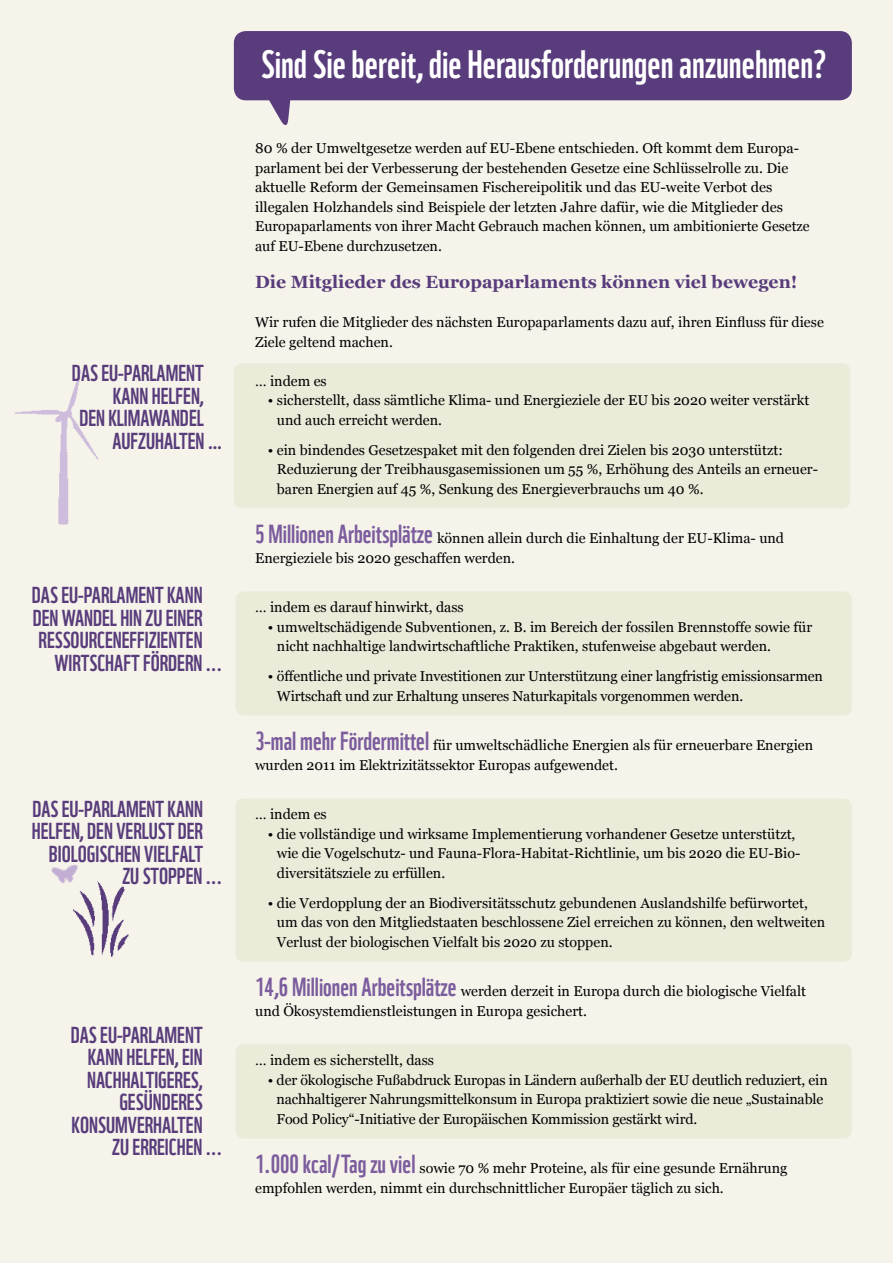
<style>
.page{position:relative;width:893px;height:1263px;background:#f5f3ea}
.page>*{position:absolute;margin:0;border:0;box-sizing:border-box;transform-origin:0 0}
.t1{font:38.55px "WWF";color:#fff}
.t2{font:22.5px "WWF";color:#583c7b}
.t3{font:700 17.7px "Georgia";color:#583c7b}
.t4{font:14.25px/19.5px "Georgia";color:#000}
.s1{font-family:"WWF";font-size:25.5px;color:#7b5c9d}
</style>
<div class="page">
<div style="left:234px;top:31px;width:618px;height:69px;background:#583c7b;border-radius:12px"></div>
<svg style="left:267px;top:100px;width:24px;height:25px"></svg>
<div style="left:234px;top:363px;width:616px;height:145px;background:#ecead9;border-radius:9px"></div>
<div style="left:235px;top:591px;width:617px;height:124px;background:#ecead9;border-radius:9px"></div>
<div style="left:235px;top:798px;width:617px;height:164px;background:#ecead9;border-radius:9px"></div>
<div style="left:235px;top:1044px;width:617px;height:94px;background:#ecead9;border-radius:9px"></div>
<img style="left:15px;top:369px;width:84px;height:156px">
<img style="left:51px;top:865px;width:27px;height:15px">
<img style="left:59px;top:876px;width:70px;height:81px">
<h2 class="t2" style="left:72px;top:356px;width:133px">DAS EU-PARLAMENT</h2>
<h2 class="t2" style="left:113px;top:378px;width:92px">KANN HELFEN,</h2>
<h2 class="t2" style="left:79px;top:401px;width:126px">DEN KLIMAWANDEL</h2>
<h2 class="t2" style="left:112px;top:423px;width:112px">AUFZUHALTEN …</h2>
<h2 class="t2" style="left:32px;top:578px;width:172px">DAS EU-PARLAMENT KANN</h2>
<h2 class="t2" style="left:33px;top:600px;width:171px">DEN WANDEL HIN ZU EINER</h2>
<h2 class="t2" style="left:39px;top:623px;width:166px">RESSOURCENEFFIZIENTEN</h2>
<h2 class="t2" style="left:54px;top:645px;width:169px">WIRTSCHAFT FÖRDERN ...</h2>
<h2 class="t2" style="left:32px;top:791px;width:172px">DAS EU-PARLAMENT KANN</h2>
<h2 class="t2" style="left:32px;top:814px;width:173px">HELFEN, DEN VERLUST DER</h2>
<h2 class="t2" style="left:49px;top:836px;width:156px">BIOLOGISCHEN VIELFALT</h2>
<h2 class="t2" style="left:122px;top:859px;width:101px">ZU STOPPEN ...</h2>
<h2 class="t2" style="left:71px;top:1017px;width:133px">DAS EU-PARLAMENT</h2>
<h2 class="t2" style="left:88px;top:1040px;width:116px">KANN HELFEN, EIN</h2>
<h2 class="t2" style="left:87px;top:1062px;width:117px">NACHHALTIGERES,</h2>
<h2 class="t2" style="left:119px;top:1085px;width:85px">GESÜNDERES</h2>
<h2 class="t2" style="left:72px;top:1107px;width:132px">KONSUMVERHALTEN</h2>
<h2 class="t2" style="left:112px;top:1130px;width:111px">ZU ERREICHEN ...</h2>
<h1 class="t1" style="left:261px;top:34px;width:567px">Sind Sie bereit, die Herausforderungen anzunehmen?</h1>
<p class="t4" style="left:255px;top:139px;width:556px">80 % der Umweltgesetze werden auf EU-Ebene entschieden. Oft kommt dem Europa&shy;parlament bei der Verbesserung der bestehenden Gesetze eine Schlüsselrolle zu. Die aktuelle Reform der Gemeinsamen Fischereipolitik und das EU-weite Verbot des illegalen Holzhandels sind Beispiele der letzten Jahre dafür, wie die Mitglieder des Europaparlaments von ihrer Macht Gebrauch machen können, um ambitionierte Gesetze auf EU-Ebene durchzusetzen.</p>
<p class="t3" style="left:255px;top:271px;width:544px">Die Mitglieder des Europaparlaments können viel bewegen!</p>
<p class="t4" style="left:255px;top:313px;width:570px">Wir rufen die Mitglieder des nächsten Europaparlaments dazu auf, ihren Einfluss für diese<br>Ziele geltend machen.</p>
<p class="t4" style="left:255px;top:371px;width:73px">… indem es</p>
<p class="t4" style="left:277px;top:391px;width:534px;text-indent:-9px">• sicherstellt, dass sämtliche Klima- und Energieziele der EU bis 2020 weiter verstärkt und auch erreicht werden.</p>
<p class="t4" style="left:277px;top:440px;width:543px;text-indent:-9px">• ein bindendes Gesetzespaket mit den folgenden drei Zielen bis 2030 unterstützt:<br>Reduzierung der Treibhausgasemissionen um 55 %, Erhöhung des Anteils an erneuer&shy;baren Energien auf 45 %, Senkung des Energieverbrauchs um 40 %.</p>
<p class="t4" style="left:255px;top:529px;width:530px"><span class="s1">5 Millionen Arbeitsplätze</span> können allein durch die Einhaltung der EU-Klima- und<br>Energieziele bis 2020 geschaffen werden.</p>
<p class="t4" style="left:255px;top:598px;width:210px">… indem es darauf hinwirkt, dass</p>
<p class="t4" style="left:277px;top:617px;width:537px;text-indent:-9px">• umweltschädigende Subventionen, z. B. im Bereich der fossilen Brennstoffe sowie für nicht nachhaltige landwirtschaftliche Praktiken, stufenweise abgebaut werden.</p>
<p class="t4" style="left:277px;top:667px;width:547px;text-indent:-9px">• öffentliche und private Investitionen zur Unterstützung einer langfristig emissionsarmen<br>Wirtschaft und zur Erhaltung unseres Naturkapitals vorgenommen werden.</p>
<p class="t4" style="left:255px;top:736px;width:559px"><span class="s1">3-mal mehr Fördermittel</span> für umweltschädliche Energien als für erneuerbare Energien wurden 2011 im Elektrizitätssektor Europas aufgewendet.</p>
<p class="t4" style="left:255px;top:805px;width:73px">… indem es</p>
<p class="t4" style="left:277px;top:824px;width:525px;text-indent:-9px">• die vollständige und wirksame Implementierung vorhandener Gesetze unterstützt, wie die Vogelschutz- und Fauna-Flora-Habitat-Richtlinie, um bis 2020 die EU-Bio&shy;diversitätsziele zu erfüllen.</p>
<p class="t4" style="left:277px;top:893px;width:550px;text-indent:-9px">• die Verdopplung der an Biodiversitätsschutz gebundenen Auslandshilfe befürwortet, um das von den Mitgliedstaaten beschlossene Ziel erreichen zu können, den weltweiten<br>Verlust der biologischen Vielfalt bis 2020 zu stoppen.</p>
<p class="t4" style="left:255px;top:982px;width:552px"><span class="s1">14,6 Millionen Arbeitsplätze</span> werden derzeit in Europa durch die biologische Vielfalt und Ökosystemdienstleistungen in Europa gesichert.</p>
<p class="t4" style="left:255px;top:1051px;width:180px">… indem es sicherstellt, dass</p>
<p class="t4" style="left:277px;top:1070px;width:553px;text-indent:-9px">• der ökologische Fußabdruck Europas in Ländern außerhalb der EU deutlich reduziert, ein nachhaltigerer Nahrungsmittelkonsum in Europa praktiziert sowie die neue „Sustainable<br>Food Policy“-Initiative der Europäischen Kommission gestärkt wird.</p>
<p class="t4" style="left:255px;top:1159px;width:534px"><span class="s1">1.000 kcal/Tag zu viel</span> sowie 70 % mehr Proteine, als für eine gesunde Ernährung empfohlen werden, nimmt ein durchschnittlicher Europäer täglich zu sich.</p>
</div>
